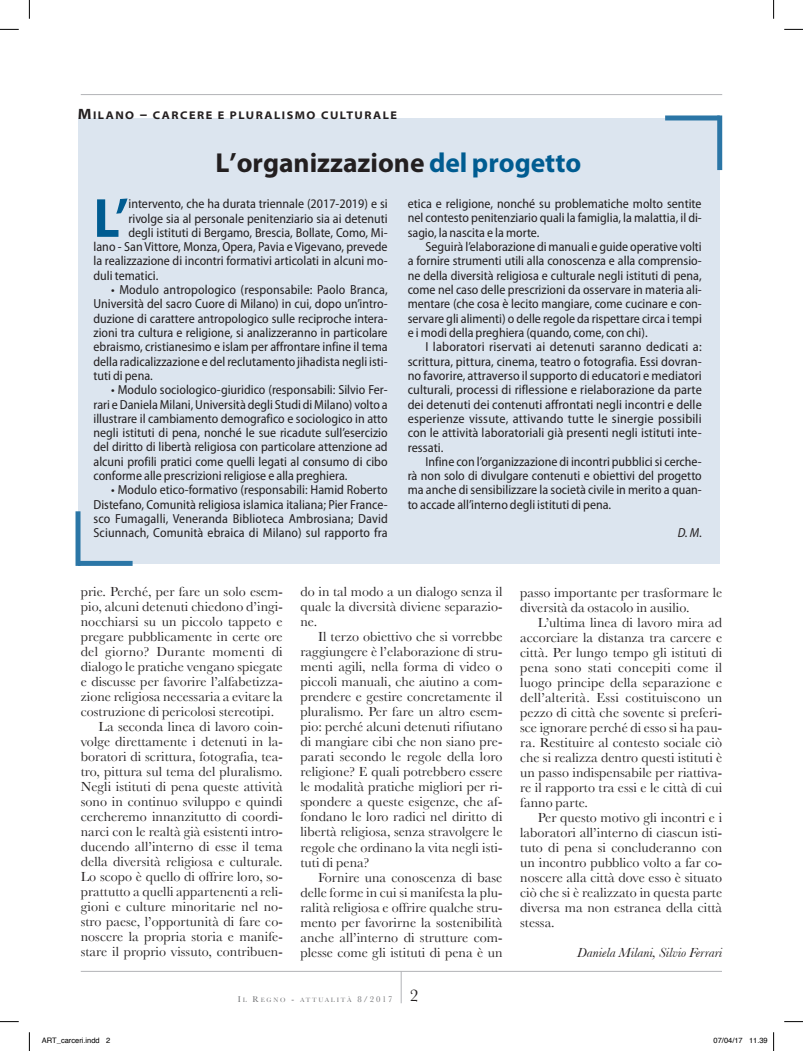
<style>
.page{position:relative;width:803px;height:1051px;background:#fff}
.page>*{position:absolute;margin:0;border:0;box-sizing:border-box;transform-origin:0 0}
.t1{font:700 semi-condensed 55.62px "Myriad Pro";color:#005c91}
.t2{font:700 27.5px "Myriad Pro";color:#231f20}
.t3{font:13.75px/15px "Baskerville";letter-spacing:.005em;color:#231f20;text-align:justify}
.t4{font:italic 13.75px "Baskerville";letter-spacing:.005em;color:#231f20}
.t5{font:semi-condensed 13.12px/14.2px "Myriad Pro";color:#231f20;text-align:justify}
.t6{font:italic semi-condensed 13.12px "Myriad Pro";color:#231f20}
.t7{font:700 semi-expanded 11.25px "Myriad Pro";letter-spacing:.135em;color:#231f20}
.t8{font:7.5px "Helvetica";color:#000}
.t9{font:6.5px "Baskerville";letter-spacing:.265em;color:#6c6d70}
.s1{font-size:15px}
.s2{color:#005c91}
.s3{font-style:normal}
.s4{font-size:8.75px}
</style>
<div class="page">
<hr style="left:81px;top:94px;width:641px;height:1px;background:#b2b3b7">
<hr style="left:81px;top:971px;width:641px;height:1px;background:#b2b3b7">
<hr style="left:401px;top:971px;width:1px;height:32px;background:#b2b3b7">
<div style="left:78px;top:118px;width:642px;height:446px;background:#dce5ef"></div>
<div style="left:665px;top:115px;width:55px;height:5px;background:#2b76a6"></div>
<div style="left:717px;top:115px;width:5px;height:55px;background:#2b76a6"></div>
<div style="left:78px;top:561px;width:55px;height:5px;background:#2b76a6"></div>
<div style="left:76px;top:511px;width:5px;height:55px;background:#2b76a6"></div>
<svg style="left:0;top:29px;width:19px;height:1px"></svg>
<svg style="left:784px;top:29px;width:19px;height:1px"></svg>
<svg style="left:0;top:1021px;width:19px;height:1px"></svg>
<svg style="left:784px;top:1021px;width:19px;height:1px"></svg>
<svg style="left:29px;top:0;width:1px;height:19px"></svg>
<svg style="left:29px;top:1032px;width:1px;height:19px"></svg>
<svg style="left:773px;top:0;width:1px;height:19px"></svg>
<svg style="left:773px;top:1032px;width:1px;height:19px"></svg>
<p class="t7" style="left:78px;top:108px;width:321px"><span class="s1">M</span>ILANO <span class="s1">–</span> CARCERE E PLURALISMO CULTURALE</p>
<h2 class="t2" style="left:215px;top:147px;width:367px">L’organizzazione <span class="s2">del progetto</span></h2>
<h1 class="t1" style="left:94px;top:187px;width:36px">L’</h1>
<p class="t5" style="left:128px;top:197px;width:261px">intervento, che ha durata triennale (2017-2019) e si</p>
<p class="t5" style="left:128px;top:211px;width:261px">rivolge sia al personale penitenziario sia ai detenuti</p>
<p class="t5" style="left:128px;top:226px;width:261px">degli istituti di Bergamo, Brescia, Bollate, Como, Mi-</p>
<p class="t5" style="left:94px;top:240px;width:296px">lano - San Vittore, Monza, Opera, Pavia e Vigevano, prevede</p>
<p class="t5" style="left:94px;top:254px;width:296px">la realizzazione di incontri formativi articolati in alcuni mo-</p>
<p class="t5" style="left:94px;top:268px;width:66px">duli tematici.</p>
<p class="t5" style="left:94px;top:283px;width:296px;text-indent:18px">• Modulo antropologico (responsabile: Paolo Branca, Università del sacro Cuore di Milano) in cui, dopo un’intro&shy;duzione di carattere antropologico sulle reciproche intera&shy;zioni tra cultura e religione, si analizzeranno in particolare ebraismo, cristianesimo e islam per affrontare infine il tema della radicalizzazione e del reclutamento jihadista negli isti&shy;tuti di pena.</p>
<p class="t5" style="left:94px;top:383px;width:296px;text-indent:18px">• Modulo sociologico-giuridico (responsabili: Silvio Fer&shy;rari e Daniela Milani, Università degli Studi di Milano) volto a illustrare il cambiamento demografico e sociologico in atto negli istituti di pena, nonché le sue ricadute sull’esercizio del diritto di libertà religiosa con particolare attenzione ad alcuni profili pratici come quelli legati al consumo di cibo conforme alle prescrizioni religiose e alla preghiera.</p>
<p class="t5" style="left:94px;top:483px;width:296px;text-indent:18px">• Modulo etico-formativo (responsabili: Hamid Roberto Distefano, Comunità religiosa islamica italiana; Pier France&shy;sco Fumagalli, Veneranda Biblioteca Ambrosiana; David Sciunnach, Comunità ebraica di Milano) sul rapporto fra</p>
<p class="t5" style="left:408px;top:197px;width:296px">etica e religione, nonché su problematiche molto sentite nel contesto penitenziario quali la famiglia, la malattia, il di&shy;sagio, la nascita e la morte.</p>
<p class="t5" style="left:408px;top:240px;width:296px;text-indent:18px">Seguirà l’elaborazione di manuali e guide operative volti a fornire strumenti utili alla conoscenza e alla comprensio&shy;ne della diversità religiosa e culturale negli istituti di pena, come nel caso delle prescrizioni da osservare in materia ali&shy;mentare (che cosa è lecito mangiare, come cucinare e con&shy;servare gli alimenti) o delle regole da rispettare circa i tempi e i modi della preghiera (quando, come, con chi).</p>
<p class="t5" style="left:408px;top:340px;width:296px;text-indent:18px">I laboratori riservati ai detenuti saranno dedicati a: scrittura, pittura, cinema, teatro o fotografia. Essi dovran&shy;no favorire, attraverso il supporto di educatori e mediatori culturali, processi di riflessione e rielaborazione da parte dei detenuti dei contenuti affrontati negli incontri e delle esperienze vissute, attivando tutte le sinergie possibili con le attività laboratoriali già presenti negli istituti inte&shy;ressati.</p>
<p class="t5" style="left:408px;top:455px;width:296px;text-indent:18px">Infine con l’organizzazione di incontri pubblici si cerche&shy;rà non solo di divulgare contenuti e obiettivi del progetto ma anche di sensibilizzare la società civile in merito a quan&shy;to accade all’interno degli istituti di pena.</p>
<p class="t6" style="left:678px;top:526px;width:25px">D. M<span class="s3">.</span></p>
<p class="t3" style="left:81px;top:584px;width:203px">prie. Perché, per fare un solo esem-</p>
<p class="t3" style="left:81px;top:599px;width:203px">pio, alcuni detenuti chiedono d’ingi-</p>
<p class="t3" style="left:81px;top:614px;width:203px">nocchiarsi su un piccolo tappeto e</p>
<p class="t3" style="left:81px;top:629px;width:203px">pregare pubblicamente in certe ore</p>
<p class="t3" style="left:81px;top:644px;width:203px">del giorno? Durante momenti di</p>
<p class="t3" style="left:81px;top:659px;width:203px">dialogo le pratiche vengano spiegate</p>
<p class="t3" style="left:81px;top:674px;width:203px">e discusse per favorire l’alfabetizza-</p>
<p class="t3" style="left:81px;top:689px;width:203px">zione religiosa necessaria a evitare la</p>
<p class="t3" style="left:81px;top:704px;width:195px">costruzione di pericolosi stereotipi.</p>
<p class="t3" style="left:98px;top:719px;width:186px">La seconda linea di lavoro coin-</p>
<p class="t3" style="left:81px;top:734px;width:203px">volge direttamente i detenuti in la-</p>
<p class="t3" style="left:81px;top:749px;width:204px">boratori di scrittura, fotografia, tea-</p>
<p class="t3" style="left:81px;top:764px;width:203px">tro, pittura sul tema del pluralismo.</p>
<p class="t3" style="left:81px;top:779px;width:203px">Negli istituti di pena queste attività</p>
<p class="t3" style="left:81px;top:794px;width:203px">sono in continuo sviluppo e quindi</p>
<p class="t3" style="left:81px;top:809px;width:203px">cercheremo innanzitutto di coordi-</p>
<p class="t3" style="left:81px;top:824px;width:203px">narci con le realtà già esistenti intro-</p>
<p class="t3" style="left:81px;top:839px;width:203px">ducendo all’interno di esse il tema</p>
<p class="t3" style="left:81px;top:854px;width:203px">della diversità religiosa e culturale.</p>
<p class="t3" style="left:81px;top:869px;width:203px">Lo scopo è quello di offrire loro, so-</p>
<p class="t3" style="left:81px;top:884px;width:204px">prattutto a quelli appartenenti a reli-</p>
<p class="t3" style="left:81px;top:899px;width:204px">gioni e culture minoritarie nel no-</p>
<p class="t3" style="left:81px;top:914px;width:203px">stro paese, l’opportunità di fare co-</p>
<p class="t3" style="left:81px;top:929px;width:203px">noscere la propria storia e manife-</p>
<p class="t3" style="left:81px;top:944px;width:203px">stare il proprio vissuto, contribuen-</p>
<p class="t3" style="left:300px;top:584px;width:204px">do in tal modo a un dialogo senza il quale la diversità diviene separazio&shy;ne.</p>
<p class="t3" style="left:300px;top:629px;width:204px;text-indent:18px">Il terzo obiettivo che si vorrebbe raggiungere è l’elaborazione di stru&shy;menti agili, nella forma di video o piccoli manuali, che aiutino a com&shy;prendere e gestire concretamente il pluralismo. Per fare un altro esem&shy;pio: perché alcuni detenuti rifiutano di mangiare cibi che non siano pre&shy;parati secondo le regole della loro religione? E quali potrebbero essere le modalità pratiche migliori per ri&shy;spondere a queste esigenze, che af&shy;fondano le loro radici nel diritto di libertà religiosa, senza stravolgere le regole che ordinano la vita negli isti&shy;tuti di pena?</p>
<p class="t3" style="left:300px;top:869px;width:204px;text-indent:18px">Fornire una conoscenza di base delle forme in cui si manifesta la plu&shy;ralità religiosa e offrire qualche stru&shy;mento per favorirne la sostenibilità anche all’interno di strutture com&shy;plesse come gli istituti di pena è un</p>
<p class="t9" style="left:238px;top:996px;width:182px"><span class="s4">I</span>L <span class="s4">R</span>EGNO <span class="s4">-</span> ATTUALITÀ <span class="s4">8/2017</span> <sup>2</sup></p>
<p class="t3" style="left:520px;top:585px;width:203px">passo importante per trasformare le diversità da ostacolo in ausilio.</p>
<p class="t3" style="left:520px;top:615px;width:204px;text-indent:18px">L’ultima linea di lavoro mira ad accorciare la distanza tra carcere e città. Per lungo tempo gli istituti di pena sono stati concepiti come il luogo principe della separazione e dell’alterità. Essi costituiscono un pezzo di città che sovente si preferi&shy;sce ignorare perché di esso si ha pau&shy;ra. Restituire al contesto sociale ciò che si realizza dentro questi istituti è un passo indispensabile per riattiva&shy;re il rapporto tra essi e le città di cui fanno parte.</p>
<p class="t3" style="left:520px;top:810px;width:204px;text-indent:18px">Per questo motivo gli incontri e i laboratori all’interno di ciascun isti&shy;tuto di pena si concluderanno con un incontro pubblico volto a far co&shy;noscere alla città dove esso è situato ciò che si è realizzato in questa parte diversa ma non estranea della città stessa.</p>
<p class="t4" style="left:577px;top:944px;width:146px">Daniela Milani, Silvio Ferrari</p>
<p class="t8" style="left:42px;top:1035px;width:70px">ART_carceri.indd 2</p>
<p class="t8" style="left:713px;top:1035px;width:56px">07/04/17 11.39</p>
</div>
